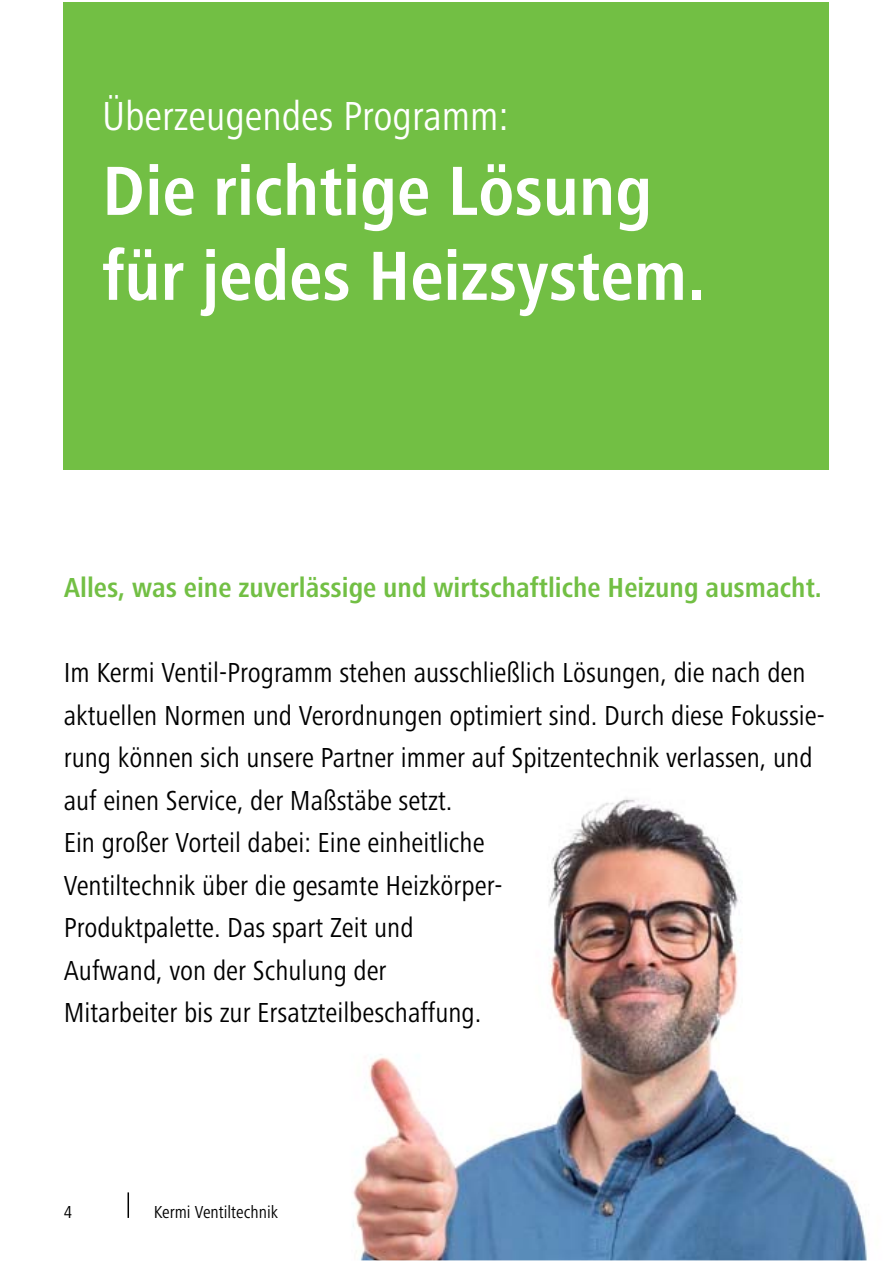
<style>
.page{position:relative;width:893px;height:1263px;background:#fff}
.page>*{position:absolute;margin:0;border:0;box-sizing:border-box;transform-origin:0 0}
.t1{font:700 condensed 72px/85.1px "Frutiger Next LTW1 G";color:#fff}
.t2{font:condensed 42px "Frutiger Next LTW1 G";color:#fff}
.t3{font:condensed 28.5px/42.5px "Frutiger Next LTW1 G";color:#000}
.t4{font:700 condensed 28.5px "Frutiger Next LTW1 G";color:#72bf44}
.t5{font:condensed 18px "Frutiger Next LTW1 G";color:#000}
</style>
<div class="page">
<svg style="left:128px;top:1192px;width:1px;height:26px"></svg>
<div style="left:64px;top:2px;width:765px;height:468px;background:#72bf44"></div>
<img style="left:352px;top:798px;width:515px;height:462px">
<img style="left:352px;top:798px;width:100px;height:16px">
<img style="left:352px;top:832px;width:133px;height:27px">
<img style="left:352px;top:874px;width:149px;height:27px">
<img style="left:352px;top:917px;width:62px;height:27px">
<img style="left:352px;top:959px;width:35px;height:27px">
<img style="left:352px;top:1002px;width:129px;height:27px">
<h2 class="t2" style="left:102px;top:98px;width:408px">Überzeugendes Programm:</h2>
<h1 class="t1" style="left:102px;top:154px;width:604px">Die richtige Lösung für jedes Heizsystem.</h1>
<p class="t4" style="left:64px;top:576px;width:760px">Alles, was eine zuverlässige und wirtschaftliche Heizung ausmacht.</p>
<p class="t3" style="left:64px;top:654px;width:762px">Im Kermi Ventil-Programm stehen ausschließlich Lösungen, die nach den aktuellen Normen und Verordnungen optimiert sind. Durch diese Fokussie&shy;rung können sich unsere Partner immer auf Spitzentechnik verlassen, und auf einen Service, der Maßstäbe setzt.<br>Ein großer Vorteil dabei: Eine einheitliche<br>Ventiltechnik über die gesamte Heizkörper-<br>Produktpalette. Das spart Zeit und<br>Aufwand, von der Schulung der<br>Mitarbeiter bis zur Ersatzteilbeschaffung.</p>
<p class="t5" style="left:64px;top:1204px;width:10px">4</p>
<p class="t5" style="left:154px;top:1204px;width:126px">Kermi Ventiltechnik</p>
</div>
